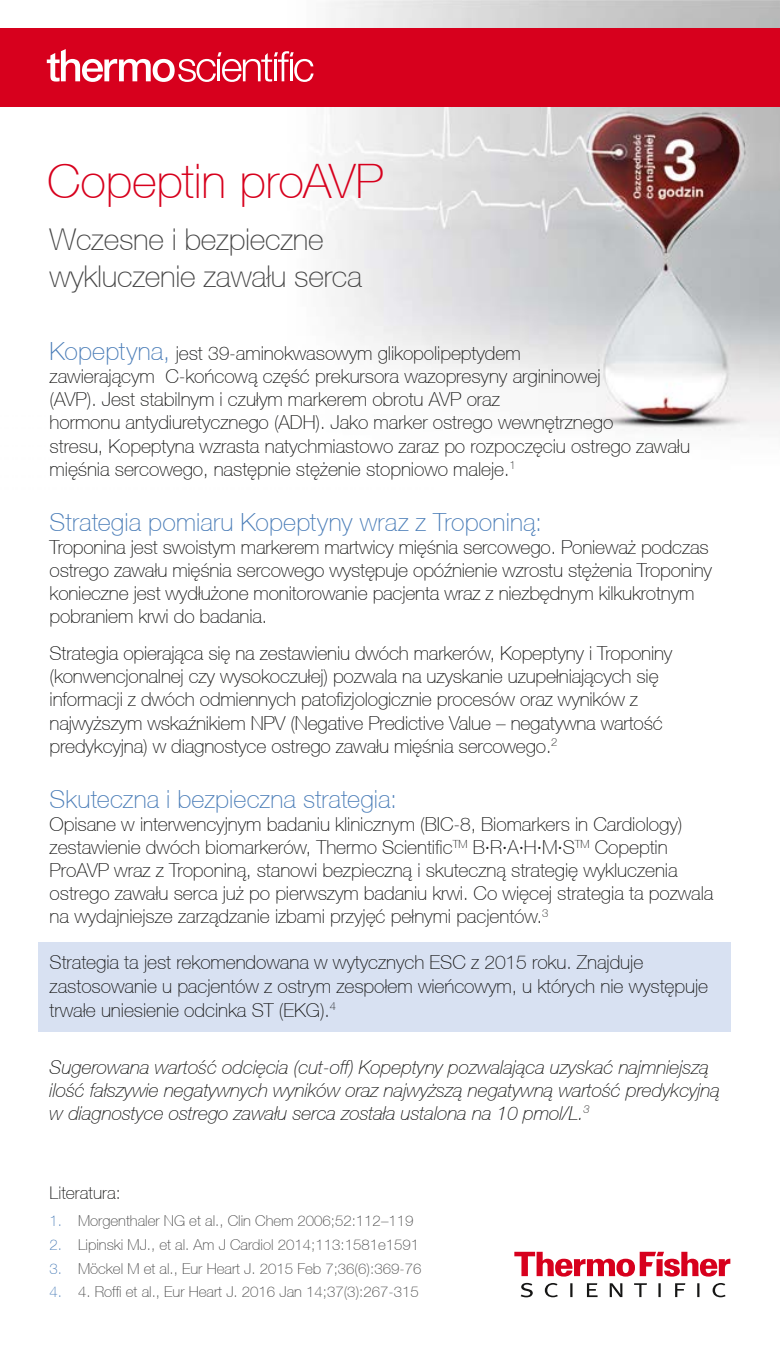
<style>
.page{position:relative;width:780px;height:1347px;background:#fff}
.page>*{position:absolute;margin:0;border:0;box-sizing:border-box;transform-origin:0 0}
.t1{font:100 47.5px "Helvetica Neue CE";letter-spacing:-.005em;color:#d7001d}
.t2{font:100 30px/37.5px "Helvetica Neue CE";letter-spacing:-.01em;color:#454545}
.t3{font:100 25px "Helvetica Neue CE";letter-spacing:.005em;color:#497cb7}
.t4{font:100 19.25px/23px "Helvetica Neue CE";letter-spacing:-.005em;color:#161615}
.t5{font:italic 100 19.25px/23px "Helvetica Neue CE";letter-spacing:-.005em;color:#161615}
.t6{font:100 17.5px "Helvetica Neue CE";color:#161615}
.t7{font:100 15px "Helvetica Neue CE";color:#454545}
.s1{font-size:25px;color:#497cb7}
.s2{font-family:"Helvetica Neue";font-weight:300}
.s3{color:#497cb7}
</style>
<div class="page">
<img style="left:322px;top:0;width:458px;height:431px">
<svg style="left:514px;top:1251px;width:216px;height:25px"></svg>
<svg style="left:520px;top:1282px;width:205px;height:15px"></svg>
<div style="left:38px;top:942px;width:692px;height:89px;background:#d8e1f2"></div>
<div style="left:0;top:28px;width:780px;height:79px;background:#d7001d"></div>
<svg style="left:47px;top:49px;width:266px;height:33px"></svg>
<h1 class="t1" style="left:47px;top:154px;width:338px">Copeptin proAVP</h1>
<h2 class="t2" style="left:50px;top:221px;width:314px">Wczesne i bezpieczne wykluczenie zawa³u serca</h2>
<p class="t4" style="left:50px;top:342px;width:642px"><span class="s1">Kopeptyna,</span> jest 39-aminokwasowym glikopolipeptydem<br>zawieraj¹cym C-koñcow¹ czêśæ prekursora wazopresyny argininowej<br>(AVP). Jest stabilnym i czu³ym markerem obrotu AVP oraz<br>hormonu antydiuretycznego (ADH). Jako marker ostrego wewnêtrznego<br>stresu, Kopeptyna wzrasta natychmiastowo zaraz po rozpoczêciu ostrego zawa³u miêśnia sercowego, nastêpnie stê¿enie stopniowo maleje.<sup>1</sup></p>
<p class="t3" style="left:50px;top:507px;width:494px">Strategia pomiaru Kopeptyny wraz z Troponin¹:</p>
<p class="t4" style="left:50px;top:536px;width:664px">Troponina jest swoistym markerem martwicy miêśnia sercowego. Poniewa¿ podczas ostrego zawa³u miêśnia sercowego wystêpuje opóźnienie wzrostu stê¿enia Troponiny konieczne jest wyd³u¿one monitorowanie pacjenta wraz z niezbêdnym kilkukrotnym pobraniem krwi do badania.</p>
<p class="t4" style="left:50px;top:642px;width:624px">Strategia opieraj¹ca siê na zestawieniu dwóch markerów, Kopeptyny i Troponiny (konwencjonalnej czy wysokoczu³ej) pozwala na uzyskanie uzupe³niaj¹cych siê informacji z dwóch odmiennych patofizjologicznie procesów oraz wyników z najwy¿szym wskaźnikiem NPV (Negative Predictive Value – negatywna wartośæ predykcyjna) w diagnostyce ostrego zawa³u miêśnia sercowego.<sup>2</sup></p>
<p class="t3" style="left:50px;top:784px;width:349px">Skuteczna i bezpieczna strategia:</p>
<p class="t4" style="left:50px;top:813px;width:665px">Opisane w interwencyjnym badaniu klinicznym (BIC-8, Biomarkers in Cardiology) zestawienie dwóch biomarkerów, Thermo Scientific<sup>TM</sup> B<span class="s2">·</span>R<span class="s2">·</span>A<span class="s2">·</span>H<span class="s2">·</span>M<span class="s2">·</span>S<sup>TM</sup> Copeptin ProAVP wraz z Troponin¹, stanowi bezpieczn¹ i skuteczn¹ strategiê wykluczenia ostrego zawa³u serca ju¿ po pierwszym badaniu krwi. Co wiêcej strategia ta pozwala na wydajniejsze zarz¹dzanie izbami przyjêæ pe³nymi pacjentów.<sup>3</sup></p>
<p class="t4" style="left:50px;top:951px;width:660px">Strategia ta jest rekomendowana w wytycznych ESC z 2015 roku. Znajduje zastosowanie u pacjentów z ostrym zespo³em wieñcowym, u których nie wystêpuje trwa³e uniesienie odcinka ST (EKG).<sup>4</sup></p>
<p class="t5" style="left:50px;top:1055px;width:672px">Sugerowana wartośæ odciêcia (cut-off) Kopeptyny pozwalaj¹ca uzyskaæ najmniejsz¹ ilośæ fa³szywie negatywnych wyników oraz najwy¿sz¹ negatywn¹ wartośæ predykcyjn¹ w diagnostyce ostrego zawa³u serca zosta³a ustalona na 10 pmol/L.<sup>3</sup></p>
<p class="t6" style="left:50px;top:1182px;width:73px">Literatura:</p>
<p class="t7" style="left:50px;top:1211px;width:365px"><span class="s3">1.</span> Morgenthaler NG et al., Clin Chem 2006;52:112–119</p>
<p class="t7" style="left:50px;top:1235px;width:371px"><span class="s3">2.</span> Lipinski MJ., et al. Am J Cardiol 2014;113:1581e1591</p>
<p class="t7" style="left:50px;top:1259px;width:373px"><span class="s3">3.</span> Möckel M et al., Eur Heart J. 2015 Feb 7;36(6):369-76</p>
<p class="t7" style="left:50px;top:1283px;width:370px"><span class="s3">4.</span> 4. Roffi et al., Eur Heart J. 2016 Jan 14;37(3):267-315</p>
</div>
